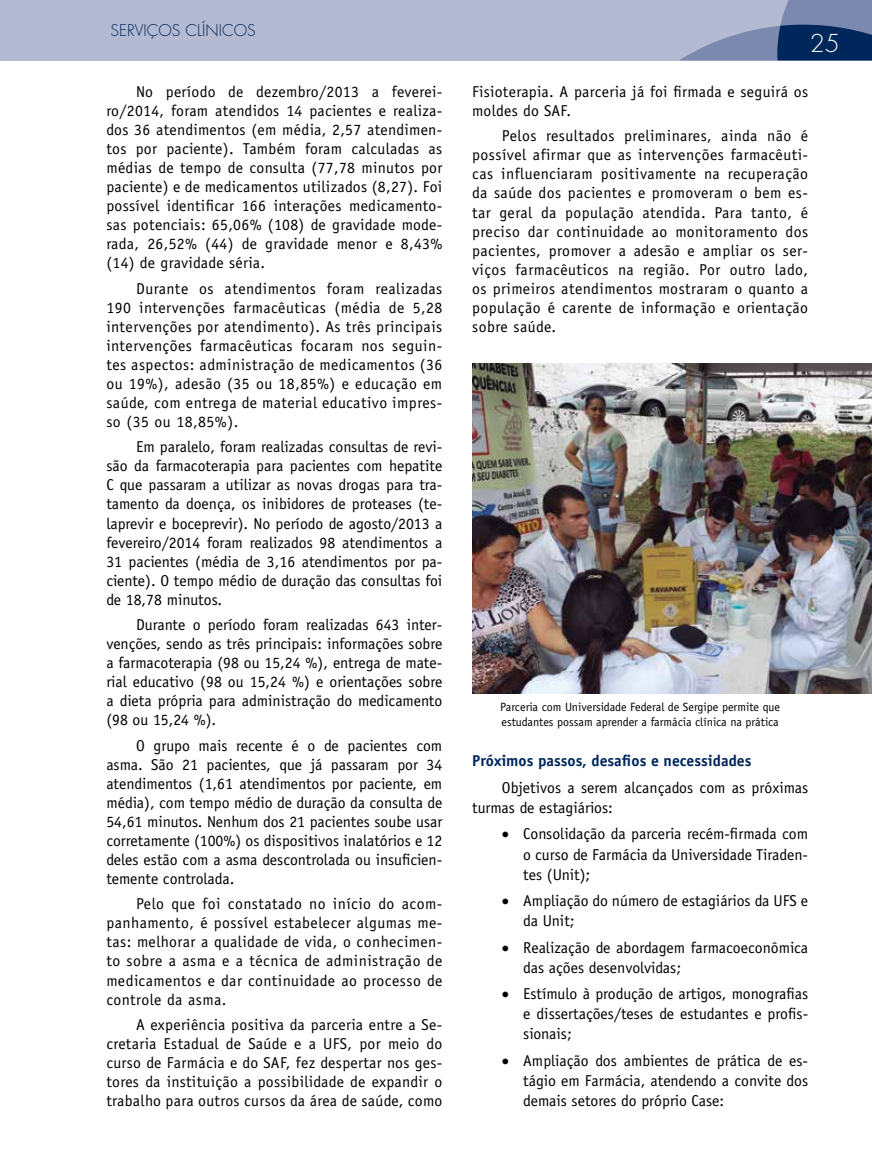
<style>
.page{position:relative;width:872px;height:1170px;background:#fff}
.page>*{position:absolute;margin:0;border:0;box-sizing:border-box;transform-origin:0 0}
.t1{font:300 24px "Futura";color:#fff}
.t2{font:15.75px/19px "Officina Sans";color:#000;text-align:justify}
.t3{font:15.75px/19px "Officina Sans";letter-spacing:.02em;color:#000}
.t4{font:700 15.75px "Officina Sans";color:#00275b}
.t5{font:300 15.75px "Futura";color:#00275b}
.t6{font:12px/14.5px "Officina Sans";color:#000}
</style>
<div class="page">
<div style="left:0;top:0;width:872px;height:60px;background:#b3bad2"></div>
<svg style="left:680px;top:0;width:192px;height:60px"></svg>
<img style="left:472px;top:364px;width:400px;height:329px">
<p class="t5" style="left:111px;top:21px;width:19px">SERVIÇOS</p>
<p class="t5" style="left:185px;top:21px;width:10px">CLÍNICOS</p>
<p class="t2" style="left:106px;top:82px;width:337px;text-indent:30px">No período de dezembro/2013 a feverei‑ ro/2014, foram atendidos 14 pacientes e realiza‑ dos 36 atendimentos (em média, 2,57 atendimen‑ tos por paciente). Também foram calculadas as médias de tempo de consulta (77,78 minutos por paciente) e de medicamentos utilizados (8,27). Foi possível identificar 166 interações medicamento‑ sas potenciais: 65,06% (108) de gravidade mode‑ rada, 26,52% (44) de gravidade menor e 8,43% (14) de gravidade séria.</p>
<p class="t2" style="left:106px;top:279px;width:337px;text-indent:30px">Durante os atendimentos foram realizadas 190 intervenções farmacêuticas (média de 5,28 intervenções por atendimento). As três principais intervenções farmacêuticas focaram nos seguin‑ tes aspectos: administração de medicamentos (36 ou 19%), adesão (35 ou 18,85%) e educação em saúde, com entrega de material educativo impres‑ so (35 ou 18,85%).</p>
<p class="t2" style="left:106px;top:437px;width:337px;text-indent:30px">Em paralelo, foram realizadas consultas de revi‑ são da farmacoterapia para pacientes com hepatite C que passaram a utilizar as novas drogas para tra‑ tamento da doença, os inibidores de proteases (te‑ laprevir e boceprevir). No período de agosto/2013 a fevereiro/2014 foram realizados 98 atendimentos a 31 pacientes (média de 3,16 atendimentos por pa‑ ciente). O tempo médio de duração das consultas foi de 18,78 minutos.</p>
<p class="t2" style="left:106px;top:615px;width:337px;text-indent:30px">Durante o período foram realizadas 643 inter‑ venções, sendo as três principais: informações sobre a farmacoterapia (98 ou 15,24 %), entrega de mate‑ rial educativo (98 ou 15,24 %) e orientações sobre a dieta própria para administração do medicamento (98 ou 15,24 %).</p>
<p class="t2" style="left:106px;top:735px;width:337px;text-indent:30px">O grupo mais recente é o de pacientes com asma. São 21 pacientes, que já passaram por 34 atendimentos (1,61 atendimentos por paciente, em média), com tempo médio de duração da consulta de 54,61 minutos. Nenhum dos 21 pacientes soube usar corretamente (100%) os dispositivos inalatórios e 12 deles estão com a asma descontrolada ou insuficien‑ temente controlada.</p>
<p class="t2" style="left:106px;top:894px;width:337px;text-indent:30px">Pelo que foi constatado no início do acom‑ panhamento, é possível estabelecer algumas me‑ tas: melhorar a qualidade de vida, o conhecimen‑ to sobre a asma e a técnica de administração de medicamentos e dar continuidade ao processo de controle da asma.</p>
<p class="t2" style="left:106px;top:1015px;width:337px;text-indent:30px">A experiência positiva da parceria entre a Se‑ cretaria Estadual de Saúde e a UFS, por meio do curso de Farmácia e do SAF, fez despertar nos ges‑ tores da instituição a possibilidade de expandir o trabalho para outros cursos da área de saúde, como</p>
<h1 class="t1" style="left:809px;top:28px;width:31px">25</h1>
<p class="t3" style="left:472px;top:82px;width:337px">Fisioterapia. A parceria já foi firmada e seguirá os moldes do SAF.</p>
<p class="t2" style="left:472px;top:126px;width:337px;text-indent:30px">Pelos resultados preliminares, ainda não é possível afirmar que as intervenções farmacêuti‑ cas influenciaram positivamente na recuperação da saúde dos pacientes e promoveram o bem es‑ tar geral da população atendida. Para tanto, é preciso dar continuidade ao monitoramento dos pacientes, promover a adesão e ampliar os ser‑ viços farmacêuticos na região. Por outro lado, os primeiros atendimentos mostraram o quanto a população é carente de informação e orientação sobre saúde.</p>
<p class="t6" style="left:500px;top:699px;width:281px">Parceria com Universidade Federal de Sergipe permite que estudantes possam aprender a farmácia clínica na prática</p>
<p class="t4" style="left:472px;top:751px;width:281px">Próximos passos, desafios e necessidades</p>
<p class="t2" style="left:472px;top:777px;width:337px;line-height:20.1px;text-indent:30px">Objetivos a serem alcançados com as próximas turmas de estagiários:</p>
<p class="t2" style="left:523px;top:824px;width:286px;line-height:20.1px;text-indent:-21px">• Consolidação da parceria recém-firmada com o curso de Farmácia da Universidade Tiraden‑ tes (Unit);</p>
<p class="t2" style="left:523px;top:890px;width:286px;line-height:20.1px;text-indent:-21px">• Ampliação do número de estagiários da UFS e da Unit;</p>
<p class="t2" style="left:523px;top:937px;width:286px;line-height:20.1px;text-indent:-21px">• Realização de abordagem farmacoeconômica das ações desenvolvidas;</p>
<p class="t2" style="left:523px;top:983px;width:286px;line-height:20.1px;text-indent:-21px">• Estímulo à produção de artigos, monografias e dissertações/teses de estudantes e profis‑ sionais;</p>
<p class="t2" style="left:523px;top:1050px;width:286px;line-height:20.1px;text-indent:-21px">• Ampliação dos ambientes de prática de es‑ tágio em Farmácia, atendendo a convite dos demais setores do próprio Case:</p>
</div>
